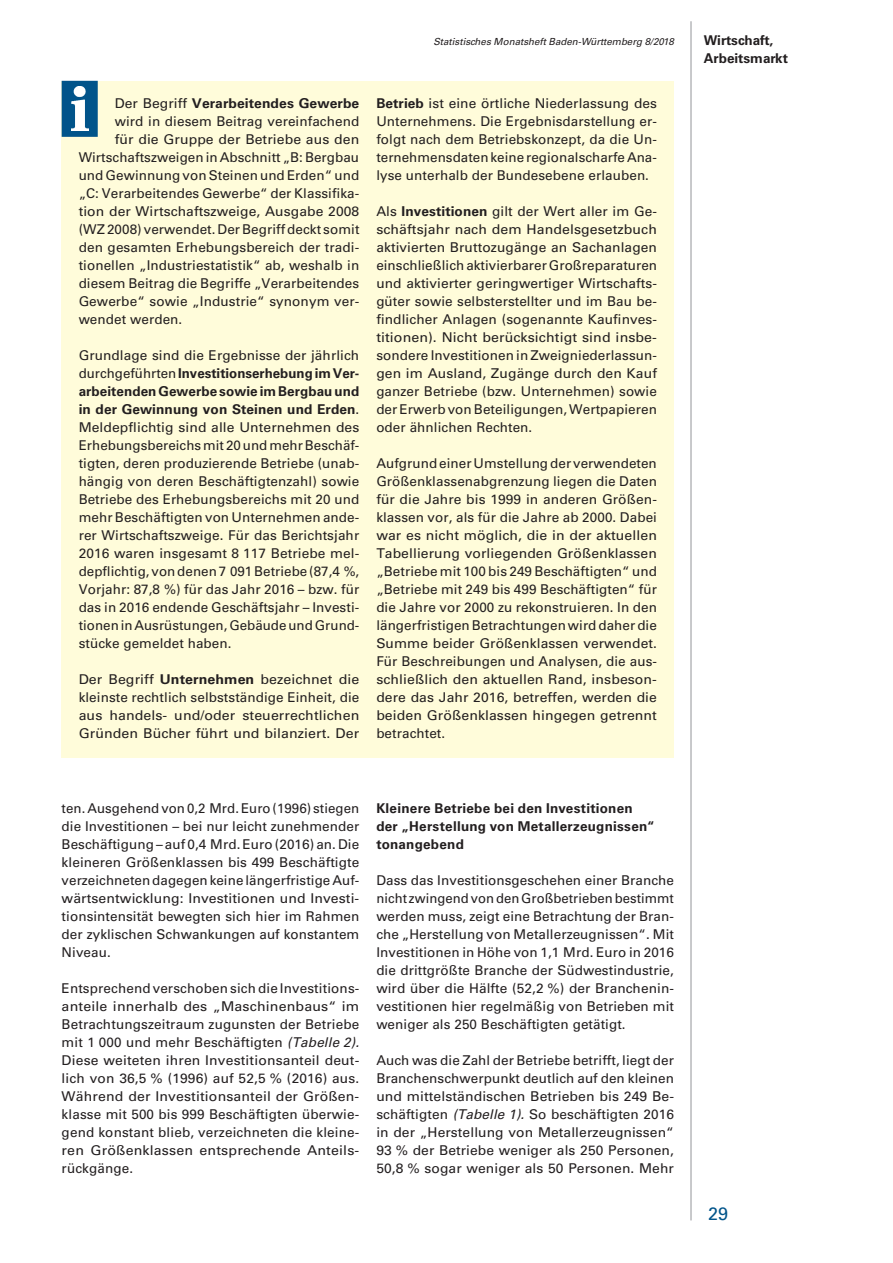
<style>
.page{position:relative;width:893px;height:1263px;background:#fff}
.page>*{position:absolute;margin:0;border:0;box-sizing:border-box;transform-origin:0 0}
.t1{font:18px "Univers";color:#01548a}
.Infotext{font:13.5px/18px "Univers";letter-spacing:.005em;color:#231f20;text-align:justify}
.Fließtext{font:13.5px/18px "Univers";letter-spacing:.005em;color:#231f20;text-align:justify}
.Infotext-2{font:13.5px/18px "Univers";letter-spacing:.005em;color:#231f20;text-align:justify;scale:1.05 1}
.Kapitelzwischenübers{font:700 13.5px/18px "Univers";letter-spacing:.015em;color:#231f20}
.Infotext-3{font:700 13.5px "Univers";letter-spacing:.005em;color:#231f20}
.Infotext-4{font:13.5px "Univers";letter-spacing:.005em;color:#231f20;scale:1.04 1}
.t2{font:italic 9.75px "Univers";color:#231f20}
.s1{font-weight:400}
.s2{font-weight:700}
.s3{font-style:italic}
</style>
<div class="page">
<hr style="left:691px;top:21px;width:1px;height:1199px;background:#939598">
<div style="left:62px;top:81px;width:612px;height:676px;background:#fffcda"></div>
<div style="left:62px;top:81px;width:36px;height:56px;background:#01548a;border:2px solid #01548a"></div>
<img style="left:71px;top:86px;width:17px;height:44px">
<p class="Infotext-3" style="left:115px;top:95px;width:246px"><span class="s1">Der Begriff</span> Verarbeitendes Gewerbe</p>
<p class="Infotext" style="left:115px;top:112px;width:246px">wird in diesem Beitrag vereinfachend</p>
<p class="Infotext-4" style="left:115px;top:131px;width:237px">für die Gruppe der Betriebe aus den</p>
<p class="Infotext" style="left:79px;top:148px;width:282px">Wirtschaftszweigen in Abschnitt „B: Bergbau</p>
<p class="Infotext" style="left:79px;top:166px;width:282px">und Gewinnung von Steinen und Erden“ und</p>
<p class="Infotext" style="left:79px;top:184px;width:282px">„C: Verarbeitendes Gewerbe“ der Klassifika-</p>
<p class="Infotext" style="left:79px;top:202px;width:282px">tion der Wirtschaftszweige, Ausgabe 2008</p>
<p class="Infotext" style="left:79px;top:220px;width:282px">(WZ 2008) verwendet. Der Begriff deckt somit</p>
<p class="Infotext" style="left:79px;top:238px;width:281px">den gesamten Erhebungsbereich der tradi-</p>
<p class="Infotext" style="left:79px;top:256px;width:282px">tionellen „Industriestatistik“ ab, weshalb in</p>
<p class="Infotext" style="left:79px;top:274px;width:282px">diesem Beitrag die Begriffe „Verarbeitendes</p>
<p class="Infotext" style="left:79px;top:292px;width:282px">Gewerbe“ sowie „Industrie“ synonym ver-</p>
<p class="Infotext" style="left:79px;top:310px;width:105px">wendet werden.</p>
<p class="Infotext" style="left:79px;top:346px;width:282px">Grundlage sind die Ergebnisse der jährlich durchgeführten <span class="s2">Investitionserhebung im Ver&shy;arbeitenden Gewerbe sowie im Bergbau und in der Gewinnung von Steinen und Erden</span>.<br>Meldepflichtig sind alle Unternehmen des Erhebungsbereichs mit 20 und mehr Beschäf&shy;tigten, deren produzierende Betriebe (unab&shy;hängig von deren Beschäftigtenzahl) sowie Betriebe des Erhebungsbereichs mit 20 und mehr Beschäftigten von Unternehmen ande&shy;rer Wirtschaftszweige. Für das Berichtsjahr 2016 waren insgesamt 8 117 Betriebe mel&shy;depflichtig, von denen 7 091 Betriebe (87,4 %, Vorjahr: 87,8 %) für das Jahr 2016 – bzw. für das in 2016 endende Geschäftsjahr – Investi&shy;tionen in Ausrüstungen, Gebäude und Grund&shy;stücke gemeldet haben.</p>
<p class="Infotext-2" style="left:79px;top:670px;width:269px">Der Begriff <span class="s2">Unternehmen</span> bezeichnet die kleinste rechtlich selbstständige Einheit, die aus handels- und/oder steuerrechtlichen Gründen Bücher führt und bilanziert. Der</p>
<p class="t2" style="left:433px;top:35px;width:242px">Statistisches Monatsheft Baden-Württemberg 8/2018</p>
<p class="Kapitelzwischenübers" style="left:704px;top:31px;width:86px">Wirtschaft,<br>Arbeitsmarkt</p>
<p class="Infotext" style="left:376px;top:94px;width:282px"><span class="s2">Betrieb</span> ist eine örtliche Niederlassung des Unternehmens. Die Ergebnisdarstellung er&shy;folgt nach dem Betriebskonzept, da die Un&shy;ternehmensdaten keine regionalscharfe Ana&shy;lyse unterhalb der Bundesebene erlauben.</p>
<p class="Infotext" style="left:376px;top:202px;width:282px">Als <span class="s2">Investitionen</span> gilt der Wert aller im Ge&shy;schäftsjahr nach dem Handelsgesetzbuch aktivierten Bruttozugänge an Sachanlagen einschließlich aktivierbarer Großreparaturen und aktivierter geringwertiger Wirtschafts&shy;güter sowie selbsterstellter und im Bau be&shy;findlicher Anlagen (sogenannte Kaufinves&shy;titionen). Nicht berücksichtigt sind insbe&shy;sondere Investitionen in Zweigniederlassun&shy;gen im Ausland, Zugänge durch den Kauf ganzer Betriebe (bzw. Unternehmen) sowie der Erwerb von Beteiligungen, Wertpapieren oder ähnlichen Rechten.</p>
<p class="Infotext" style="left:376px;top:454px;width:282px">Aufgrund einer Umstellung der verwendeten Größenklassenabgrenzung liegen die Daten für die Jahre bis 1999 in anderen Größen&shy;klassen vor, als für die Jahre ab 2000. Dabei war es nicht möglich, die in der aktuellen Tabellierung vorliegenden Größenklassen „Betriebe mit 100 bis 249 Beschäftigten“ und „Betriebe mit 249 bis 499 Beschäftigten“ für die Jahre vor 2000 zu rekonstruieren. In den längerfristigen Betrachtungen wird daher die Summe beider Größenklassen verwendet.<br>Für Beschreibungen und Analysen, die aus&shy;schließlich den aktuellen Rand, insbeson&shy;dere das Jahr 2016, betreffen, werden die beiden Größenklassen hingegen getrennt betrachtet.</p>
<p class="Fließtext" style="left:62px;top:799px;width:299px">ten. Ausgehend von 0,2 Mrd. Euro (1996) stiegen die Investitionen – bei nur leicht zunehmender Beschäftigung – auf 0,4 Mrd. Euro (2016) an. Die kleineren Größenklassen bis 499 Beschäftigte verzeichneten dagegen keine längerfristige Auf&shy;wärtsentwicklung: Investitionen und Investi&shy;tionsintensität bewegten sich hier im Rahmen der zyklischen Schwankungen auf konstantem Niveau.</p>
<p class="Fließtext" style="left:62px;top:979px;width:299px">Entsprechend verschoben sich die Investitions&shy;anteile innerhalb des „Maschinenbaus“ im Betrachtungszeitraum zugunsten der Betriebe mit 1 000 und mehr Beschäftigten <span class="s3">(Tabelle 2).<br></span>Diese weiteten ihren Investitionsanteil deut&shy;lich von 36,5 % (1996) auf 52,5 % (2016) aus.<br>Während der Investitionsanteil der Größen&shy;klasse mit 500 bis 999 Beschäftigten überwie&shy;gend konstant blieb, verzeichneten die kleine&shy;ren Größenklassen entsprechende Anteils&shy;rückgänge.</p>
<p class="Kapitelzwischenübers" style="left:376px;top:799px;width:280px">Kleinere Betriebe bei den Investitionen der „Herstellung von Metallerzeugnissen“ tonangebend</p>
<p class="Fließtext" style="left:376px;top:871px;width:299px">Dass das Investitionsgeschehen einer Branche nicht zwingend von den Großbetrieben bestimmt werden muss, zeigt eine Betrachtung der Bran&shy;che „Herstellung von Metallerzeugnissen“. Mit Investitionen in Höhe von 1,1 Mrd. Euro in 2016 die drittgrößte Branche der Südwestindustrie, wird über die Hälfte (52,2 %) der Branchenin&shy;vestitionen hier regelmäßig von Betrieben mit weniger als 250 Beschäftigten getätigt.</p>
<p class="Fließtext" style="left:376px;top:1051px;width:299px">Auch was die Zahl der Betriebe betrifft, liegt der Branchenschwerpunkt deutlich auf den kleinen und mittelständischen Betrieben bis 249 Be&shy;schäftigten <span class="s3">(Tabelle 1).</span> So beschäftigten 2016 in der „Herstellung von Metallerzeugnissen“ 93 % der Betriebe weniger als 250 Personen, 50,8 % sogar weniger als 50 Personen. Mehr</p>
<h1 class="t1" style="left:708px;top:1203px;width:22px">29</h1>
</div>
